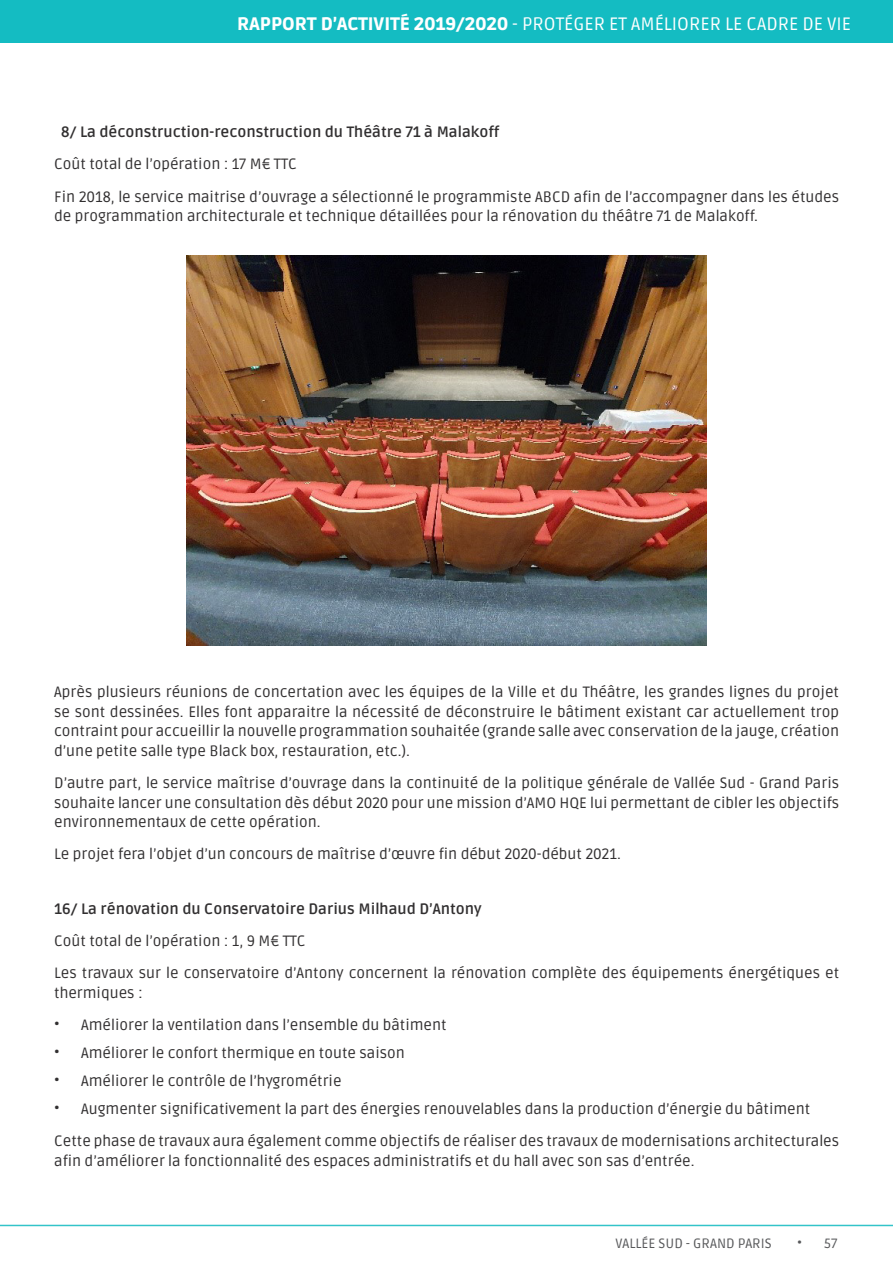
<style>
.page{position:relative;width:893px;height:1263px;background:#fff}
.page>*{position:absolute;margin:0;border:0;box-sizing:border-box;transform-origin:0 0}
.t1{font:18px "Ruda";color:#fff}
.t2{font:15px/19.5px "Ruda";color:#312f30}
.titre_chiffre{font:700 15px "Ruda";color:#312f30}
.t3{font:13.5px "Ruda";color:#57585a}
.s1{font-weight:900}
</style>
<div class="page">
<div style="left:0;top:0;width:893px;height:43px;background:#14bcc2"></div>
<hr style="left:0;top:1225px;width:893px;height:1px;background:#00b6bc">
<img style="left:186px;top:255px;width:521px;height:390px">
<p class="t1" style="left:237px;top:14px;width:616px"><span class="s1">RAPPORT D’ACTIVITÉ 2019/2020</span> - PROTÉGER ET AMÉLIORER LE CADRE DE VIE</p>
<p class="titre_chiffre" style="left:61px;top:124px;width:439px">8/ La déconstruction-reconstruction du Théâtre 71 à Malakoff</p>
<p class="t2" style="left:54px;top:155px;width:244px">Coût total de l’opération : 17 M€ TTC</p>
<p class="t2" style="left:54px;top:187px;width:786px">Fin 2018, le service maitrise d’ouvrage a sélectionné le programmiste ABCD afin de l’accompagner dans les études de programmation architecturale et technique détaillées pour la rénovation du théâtre 71 de Malakoff.</p>
<p class="t2" style="left:54px;top:683px;width:786px;text-align:justify">Après plusieurs réunions de concertation avec les équipes de la Ville et du Théâtre, les grandes lignes du projet se sont dessinées. Elles font apparaitre la nécessité de déconstruire le bâtiment existant car actuellement trop contraint pour accueillir la nouvelle programmation souhaitée (grande salle avec conservation de la jauge, création d’une petite salle type Black box, restauration, etc.).</p>
<p class="t2" style="left:54px;top:773px;width:786px;text-align:justify">D’autre part, le service maîtrise d’ouvrage dans la continuité de la politique générale de Vallée Sud - Grand Paris souhaite lancer une consultation dès début 2020 pour une mission d’AMO HQE lui permettant de cibler les objectifs environnementaux de cette opération.</p>
<p class="t2" style="left:54px;top:845px;width:568px">Le projet fera l’objet d’un concours de maîtrise d’œuvre fin début 2020-début 2021.</p>
<p class="titre_chiffre" style="left:54px;top:900px;width:429px">16/ La rénovation du Conservatoire Darius Milhaud D’Antony</p>
<p class="t2" style="left:54px;top:931px;width:253px">Coût total de l’opération : 1, 9 M€ TTC</p>
<p class="t2" style="left:54px;top:964px;width:786px">Les travaux sur le conservatoire d’Antony concernent la rénovation complète des équipements énergétiques et thermiques :</p>
<p class="t2" style="left:54px;top:1015px;width:394px">• Améliorer la ventilation dans l’ensemble du bâtiment</p>
<p class="t2" style="left:54px;top:1043px;width:352px">• Améliorer le confort thermique en toute saison</p>
<p class="t2" style="left:54px;top:1071px;width:289px">• Améliorer le contrôle de l’hygrométrie</p>
<p class="t2" style="left:54px;top:1099px;width:757px">• Augmenter significativement la part des énergies renouvelables dans la production d’énergie du bâtiment</p>
<p class="t2" style="left:54px;top:1132px;width:786px">Cette phase de travaux aura également comme objectifs de réaliser des travaux de modernisations architecturales afin d’améliorer la fonctionnalité des espaces administratifs et du hall avec son sas d’entrée.</p>
<p class="t3" style="left:615px;top:1236px;width:158px">VALLÉE SUD - GRAND PARIS</p>
<p class="t3" style="left:797px;top:1236px;width:42px">• 57</p>
</div>
